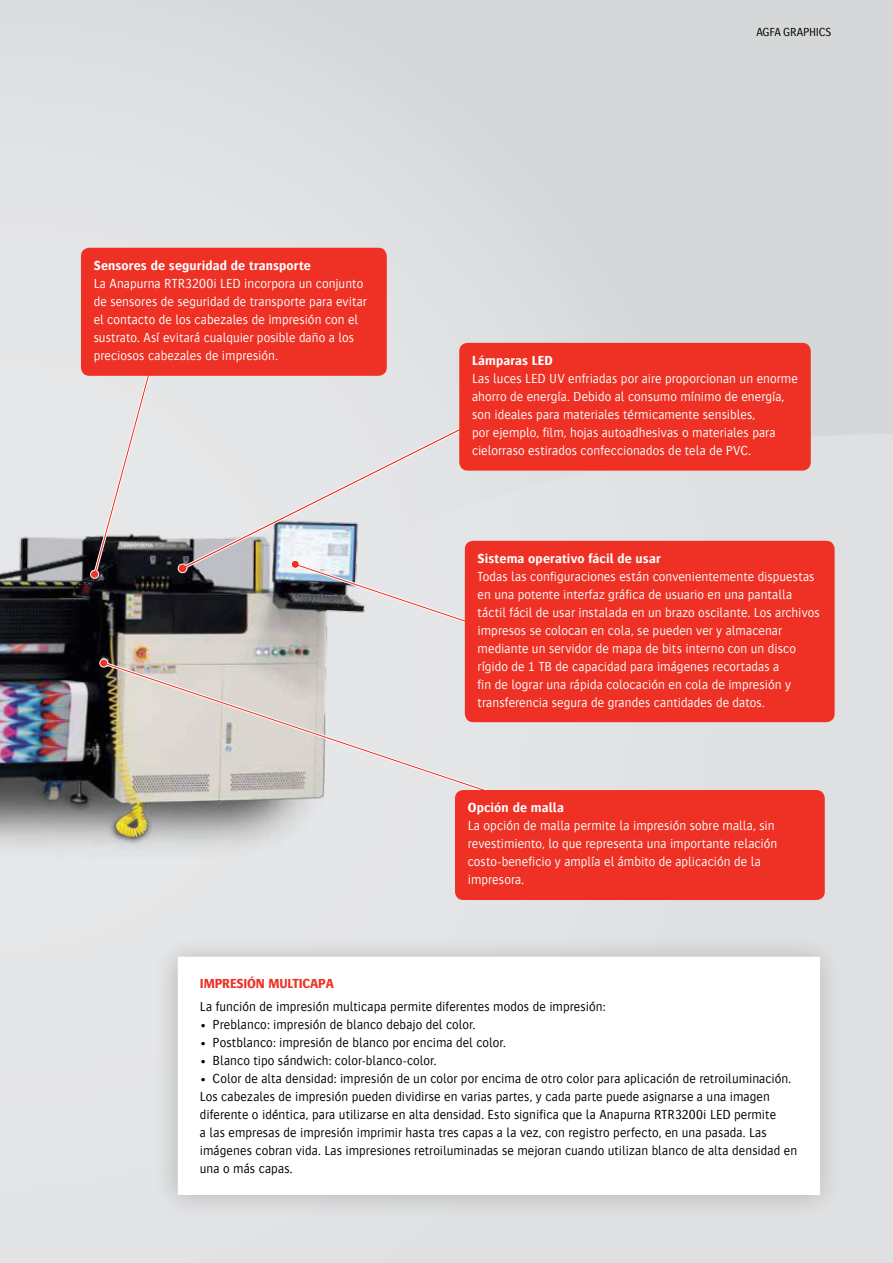
<style>
.page{position:relative;width:893px;height:1263px;background:#d7d9da}
.page>*{position:absolute;margin:0;border:0;box-sizing:border-box;transform-origin:0 0}
.t1{font:300 13.5px/18px "Bosis For Agfa";letter-spacing:.005em;color:#fff}
.t2{font:300 13.5px/18px "Bosis For Agfa";letter-spacing:.005em;color:#000}
.t3{font:700 13.5px "Bosis For Agfa";letter-spacing:.01em;color:#fff}
.t4{font:700 13.5px "Bosis For Agfa";letter-spacing:-.01em;color:#ee3124}
.t5{font:300 12px "Bosis For Agfa";letter-spacing:-.025em;color:#000}
</style>
<div class="page">
<div style="left:0;top:465px;width:835px;height:798px;background:#e2e3e4"></div>
<img style="left:0;top:152px;width:381px;height:770px">
<svg style="left:99px;top:658px;width:422px;height:146px"></svg>
<svg style="left:89px;top:376px;width:72px;height:204px"></svg>
<svg style="left:178px;top:471px;width:335px;height:168px"></svg>
<svg style="left:177px;top:421px;width:297px;height:152px"></svg>
<div style="left:459px;top:343px;width:352px;height:128px;background:#ee3124;border-radius:9px"></div>
<div style="left:81px;top:248px;width:306px;height:128px;background:#ee3124;border-radius:9px"></div>
<div style="left:465px;top:541px;width:370px;height:181px;background:#ee3124;border-radius:9px"></div>
<div style="left:455px;top:790px;width:370px;height:110px;background:#ee3124;border-radius:9px"></div>
<div style="left:152px;top:934px;width:690px;height:286px;background:#000;opacity:.2"></div>
<div style="left:178px;top:957px;width:642px;height:237px;background:#fff"></div>
<div style="left:178px;top:957px;width:642px;height:238px;border:1px solid #fff"></div>
<p class="t3" style="left:94px;top:258px;width:219px">Sensores de seguridad de transporte</p>
<p class="t1" style="left:94px;top:274px;width:275px">La Anapurna RTR3200i LED incorpora un conjunto de sensores de seguridad de transporte para evitar el contacto de los cabezales de impresión con el sustrato. Así evitará cualquier posible daño a los preciosos cabezales de impresión.</p>
<p class="t5" style="left:756px;top:26px;width:76px">AGFA GRAPHICS</p>
<p class="t3" style="left:472px;top:353px;width:82px">Lámparas LED</p>
<p class="t1" style="left:472px;top:370px;width:327px">Las luces LED UV enfriadas por aire proporcionan un enorme ahorro de energía. Debido al consumo mínimo de energía, son ideales para materiales térmicamente sensibles,<br>por ejemplo, film, hojas autoadhesivas o materiales para cielorraso estirados confeccionados de tela de PVC.</p>
<p class="t3" style="left:478px;top:551px;width:185px">Sistema operativo fácil de usar</p>
<p class="t1" style="left:478px;top:567px;width:344px">Todas las configuraciones están convenientemente dispuestas en una potente interfaz gráfica de usuario en una pantalla táctil fácil de usar instalada en un brazo oscilante. Los archivos impresos se colocan en cola, se pueden ver y almacenar mediante un servidor de mapa de bits interno con un disco rígido de 1 TB de capacidad para imágenes recortadas a<br>fin de lograr una rápida colocación en cola de impresión y transferencia segura de grandes cantidades de datos.</p>
<p class="t3" style="left:468px;top:800px;width:98px">Opción de malla</p>
<p class="t1" style="left:468px;top:817px;width:311px">La opción de malla permite la impresión sobre malla, sin revestimiento, lo que representa una importante relación costo-beneficio y amplía el ámbito de aplicación de la impresora.</p>
<p class="t4" style="left:200px;top:976px;width:136px">IMPRESIÓN MULTICAPA</p>
<p class="t2" style="left:200px;top:997px;width:407px">La función de impresión multicapa permite diferentes modos de impresión:</p>
<p class="t2" style="left:200px;top:1015px;width:277px">• Preblanco: impresión de blanco debajo del color.</p>
<p class="t2" style="left:200px;top:1033px;width:307px">• Postblanco: impresión de blanco por encima del color.</p>
<p class="t2" style="left:200px;top:1051px;width:238px">• Blanco tipo sándwich: color-blanco-color.</p>
<p class="t2" style="left:200px;top:1069px;width:599px">• Color de alta densidad: impresión de un color por encima de otro color para aplicación de retroiluminación.<br>Los cabezales de impresión pueden dividirse en varias partes, y cada parte puede asignarse a una imagen diferente o idéntica, para utilizarse en alta densidad. Esto significa que la Anapurna RTR3200i LED permite<br>a las empresas de impresión imprimir hasta tres capas a la vez, con registro perfecto, en una pasada. Las imágenes cobran vida. Las impresiones retroiluminadas se mejoran cuando utilizan blanco de alta densidad en una o más capas.</p>
</div>
